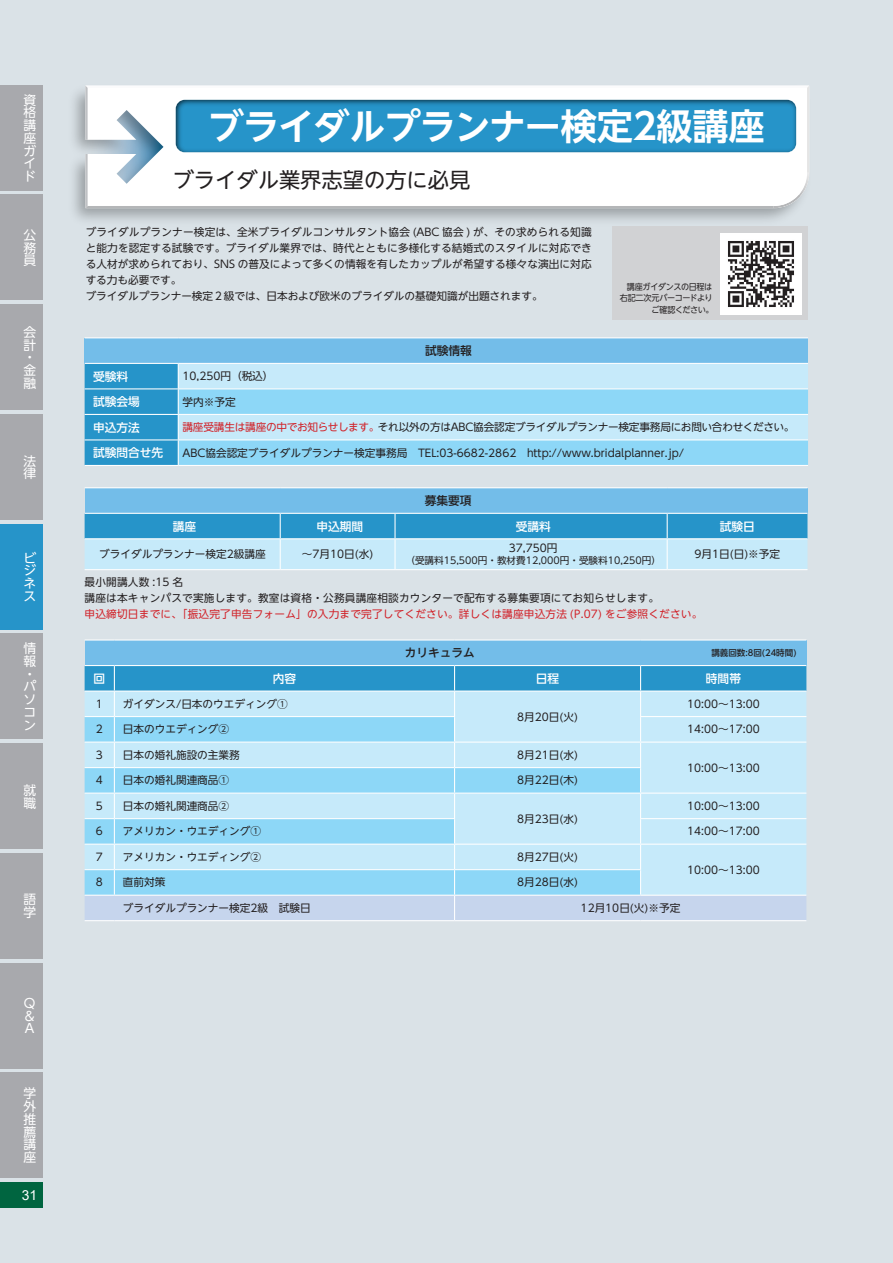
<style>
.page{position:relative;width:893px;height:1263px;background:#dae2e7}
.page>*{position:absolute;margin:0;border:0;box-sizing:border-box;transform-origin:0 0}
.t1{font:700 36.15px "UD Shin Go NT Pro De";letter-spacing:-.02em;color:#fff}
.t2{font:21.3px "UD Shin Go NT Pro";color:#231f20}
.t3{font:13.8px "Arial";color:#fff}
.t4{font:12.75px/12.8px "UD Shin Go NT Pro";color:#fff;text-align:justify}
.t5{font:500 11.7px "UD Shin Go NT Pro";color:#fff}
.t6{font:500 11.7px "UD Shin Go NT Pro";color:#231f20}
.t7{font:10.65px/15.9px "UD Shin Go NT Pro";color:#231f20}
.t8{font:10.65px/15.9px "UD Shin Go NT Pro";letter-spacing:.02em;color:#231f20}
.t9{font:10.65px "UD Shin Go NT Pro";letter-spacing:-.02em;color:#231f20}
.t10{font:10.65px "UD Shin Go NT Pro";letter-spacing:.02em;color:#d1232a}
.t11{font:9.6px "UD Shin Go NT Pro";color:#231f20}
.t12{font:8.55px/11.7px "UD Shin Go NT Pro";letter-spacing:-.04em;color:#231f20;text-align:right;scale:.95 1}
.t13{font:500 8.55px "UD Shin Go NT Pro";color:#231f20}
.s1{color:#d1232a}
</style>
<div class="page">
<div style="left:0;top:1182px;width:43px;height:26px;background:#006540"></div>
<div style="left:0;top:85px;width:43px;height:105px;background:#a8a9ad"></div>
<div style="left:0;top:195px;width:43px;height:105px;background:#a8a9ad"></div>
<div style="left:0;top:304px;width:43px;height:106px;background:#a8a9ad"></div>
<div style="left:0;top:414px;width:43px;height:106px;background:#a8a9ad"></div>
<div style="left:0;top:524px;width:43px;height:105px;background:#2694c9"></div>
<div style="left:0;top:634px;width:43px;height:105px;background:#a8a9ad"></div>
<div style="left:0;top:743px;width:43px;height:106px;background:#a8a9ad"></div>
<div style="left:0;top:853px;width:43px;height:105px;background:#a8a9ad"></div>
<div style="left:0;top:963px;width:43px;height:105px;background:#a8a9ad"></div>
<div style="left:0;top:1072px;width:43px;height:106px;background:#a8a9ad"></div>
<div style="left:85px;top:338px;width:723px;height:25px;background:#73bde9"></div>
<div style="left:179px;top:364px;width:629px;height:24px;background:#c6eafa"></div>
<svg style="left:179px;top:389px;width:629px;height:76px;background:#a1ddf8"></svg>
<hr style="left:85px;top:337px;width:93px;height:1px;background:#fff">
<hr style="left:178px;top:337px;width:630px;height:1px;background:#fff">
<hr style="left:178px;top:363px;width:630px;height:1px;background:#fff">
<hr style="left:178px;top:388px;width:630px;height:1px;background:#fff">
<hr style="left:178px;top:414px;width:630px;height:1px;background:#fff">
<hr style="left:178px;top:439px;width:630px;height:1px;background:#fff">
<svg style="left:85px;top:363px;width:94px;height:102px;background:#3098cb"></svg>
<hr style="left:85px;top:465px;width:93px;height:1px;background:#fff">
<hr style="left:178px;top:465px;width:630px;height:1px;background:#fff">
<div style="left:85px;top:488px;width:722px;height:25px;background:#73bde9"></div>
<hr style="left:85px;top:487px;width:195px;height:1px;background:#fff">
<hr style="left:280px;top:487px;width:115px;height:1px;background:#fff">
<hr style="left:395px;top:487px;width:272px;height:1px;background:#fff">
<hr style="left:667px;top:487px;width:140px;height:1px;background:#fff">
<svg style="left:85px;top:513px;width:722px;height:57px;background:#84c6e5"></svg>
<hr style="left:394px;top:539px;width:2px;height:30px;background:#fff">
<hr style="left:667px;top:539px;width:1px;height:30px;background:#fff">
<img style="left:74px;top:85px;width:735px;height:142px">
<svg style="left:80px;top:86px;width:729px;height:122px;background:#aad1e5"></svg>
<div style="left:612px;top:227px;width:196px;height:93px;background:#d1d2d4"></div>
<img style="left:720px;top:234px;width:81px;height:80px">
<div style="left:85px;top:640px;width:721px;height:25px;background:#73bde9"></div>
<svg style="left:85px;top:639px;width:29px;height:1px"></svg>
<hr style="left:114px;top:639px;width:341px;height:1px;background:#fff">
<hr style="left:455px;top:639px;width:186px;height:1px;background:#fff">
<hr style="left:641px;top:639px;width:165px;height:1px;background:#fff">
<svg style="left:85px;top:665px;width:721px;height:256px;background:#abdbf3"></svg>
<hr style="left:114px;top:920px;width:341px;height:1px;background:#fff">
<hr style="left:455px;top:920px;width:186px;height:1px;background:#fff">
<hr style="left:641px;top:920px;width:165px;height:1px;background:#fff">
<p class="t4" style="left:23px;top:93px;width:14px">資格講座ガイド</p>
<p class="t4" style="left:23px;top:228px;width:14px">公務員</p>
<p class="t4" style="left:23px;top:325px;width:14px;text-align:left">会計・金融</p>
<p class="t4" style="left:23px;top:454px;width:14px">法律</p>
<p class="t4" style="left:23px;top:551px;width:14px">ビジネス</p>
<p class="t4" style="left:23px;top:641px;width:14px;text-align:left">情報・パソコン</p>
<p class="t4" style="left:23px;top:783px;width:14px">就職</p>
<p class="t4" style="left:23px;top:893px;width:14px">語学</p>
<p class="t4" style="left:24px;top:996px;width:13px">Q &amp; A</p>
<p class="t4" style="left:23px;top:1087px;width:14px">学外推薦講座</p>
<p class="t3" style="left:22px;top:1186px;width:17px">31</p>
<h1 class="t1" style="left:208px;top:97px;width:558px">ブライダルプランナー検定2級講座</h1>
<h2 class="t2" style="left:173px;top:162px;width:299px">ブライダル業界志望の方に必見</h2>
<p class="t7" style="left:86px;top:224px;width:508px">ブライダルプランナー検定は、全米ブライダルコンサルタント協会 (ABC 協会 ) が、その求められる知識と能力を認定する試験です。ブライダル業界では、時代とともに多様化する結婚式のスタイルに対応できる人材が求められており、SNS の普及によって多くの情報を有したカップルが希望する様々な演出に対応する力も必要です。<br>ブライダルプランナー検定２級では、日本および欧米のブライダルの基礎知識が出題されます。</p>
<p class="t6" style="left:425px;top:341px;width:48px">試験情報</p>
<p class="t12" style="left:620px;top:280px;width:100px">講座ガイダンスの日程は右記二次元バーコードよりご確認ください。</p>
<p class="t5" style="left:93px;top:367px;width:37px">受験料</p>
<p class="t7" style="left:182px;top:368px;width:93px">10,250円（税込）</p>
<p class="t5" style="left:93px;top:392px;width:48px">試験会場</p>
<p class="t7" style="left:182px;top:393px;width:55px">学内※予定</p>
<p class="t5" style="left:93px;top:418px;width:48px">申込方法</p>
<p class="t9" style="left:182px;top:419px;width:613px"><span class="s1">講座受講生は講座の中でお知らせします。</span>それ以外の方はABC協会認定ブライダルプランナー検定事務局にお問い合わせください。</p>
<p class="t5" style="left:93px;top:443px;width:72px">試験問合せ先</p>
<p class="t7" style="left:182px;top:444px;width:503px">ABC協会認定ブライダルプランナー検定事務局　TEL:03-6682-2862　http://www.bridalplanner.jp/</p>
<p class="t6" style="left:425px;top:491px;width:48px">募集要項</p>
<p class="t5" style="left:173px;top:517px;width:25px">講座</p>
<p class="t5" style="left:316px;top:517px;width:48px">申込期間</p>
<p class="t5" style="left:516px;top:517px;width:37px">受講料</p>
<p class="t5" style="left:720px;top:517px;width:37px">試験日</p>
<p class="t7" style="left:99px;top:546px;width:168px">ブライダルプランナー検定2級講座</p>
<p class="t7" style="left:302px;top:546px;width:73px">～7月10日(水)</p>
<p class="t7" style="left:509px;top:540px;width:50px">37,750円</p>
<p class="t11" style="left:405px;top:553px;width:257px">（受講料15,500円・教材費12,000円・受験料10,250円）</p>
<p class="t7" style="left:694px;top:546px;width:87px">9月1日(日)※予定</p>
<p class="t8" style="left:85px;top:573px;width:576px">最小開講人数 :15 名<br>講座は本キャンパスで実施します。教室は資格・公務員講座相談カウンターで配布する募集要項にてお知らせします。</p>
<p class="t10" style="left:85px;top:605px;width:619px">申込締切日までに、「振込完了申告フォーム」の入力まで完了してください。詳しくは講座申込方法 (P.07) をご参照ください。</p>
<p class="t6" style="left:405px;top:643px;width:72px">カリキュラム</p>
<p class="t13" style="left:711px;top:646px;width:87px">講義回数:8回(24時間)</p>
<p class="t5" style="left:94px;top:669px;width:13px">回</p>
<p class="t5" style="left:273px;top:669px;width:25px">内容</p>
<p class="t5" style="left:536px;top:669px;width:25px">日程</p>
<p class="t5" style="left:706px;top:669px;width:37px">時間帯</p>
<p class="t7" style="left:96px;top:695px;width:9px">1</p>
<p class="t7" style="left:123px;top:695px;width:166px">ガイダンス/日本のウエディング①</p>
<p class="t7" style="left:517px;top:708px;width:62px">8月20日(火)</p>
<p class="t7" style="left:687px;top:695px;width:74px">10:00～13:00</p>
<p class="t7" style="left:96px;top:721px;width:9px">2</p>
<p class="t7" style="left:123px;top:721px;width:108px">日本のウエディング②</p>
<p class="t7" style="left:687px;top:721px;width:74px">14:00～17:00</p>
<p class="t7" style="left:96px;top:746px;width:9px">3</p>
<p class="t7" style="left:123px;top:746px;width:118px">日本の婚礼施設の主業務</p>
<p class="t7" style="left:517px;top:746px;width:62px">8月21日(水)</p>
<p class="t7" style="left:687px;top:759px;width:74px">10:00～13:00</p>
<p class="t7" style="left:96px;top:772px;width:9px">4</p>
<p class="t7" style="left:123px;top:772px;width:108px">日本の婚礼関連商品①</p>
<p class="t7" style="left:517px;top:772px;width:62px">8月22日(木)</p>
<p class="t7" style="left:96px;top:798px;width:9px">5</p>
<p class="t7" style="left:123px;top:798px;width:108px">日本の婚礼関連商品②</p>
<p class="t7" style="left:517px;top:810px;width:62px">8月23日(水)</p>
<p class="t7" style="left:687px;top:798px;width:74px">10:00～13:00</p>
<p class="t7" style="left:96px;top:823px;width:9px">6</p>
<p class="t7" style="left:123px;top:823px;width:140px">アメリカン・ウエディング①</p>
<p class="t7" style="left:687px;top:823px;width:74px">14:00～17:00</p>
<p class="t7" style="left:96px;top:849px;width:9px">7</p>
<p class="t7" style="left:123px;top:849px;width:140px">アメリカン・ウエディング②</p>
<p class="t7" style="left:517px;top:849px;width:62px">8月27日(火)</p>
<p class="t7" style="left:687px;top:861px;width:74px">10:00～13:00</p>
<p class="t7" style="left:96px;top:874px;width:9px">8</p>
<p class="t7" style="left:123px;top:874px;width:44px">直前対策</p>
<p class="t7" style="left:517px;top:874px;width:62px">8月28日(水)</p>
<p class="t7" style="left:123px;top:900px;width:189px">ブライダルプランナー検定2級　試験日</p>
<p class="t7" style="left:581px;top:900px;width:101px">12月10日(火)※予定</p>
</div>
